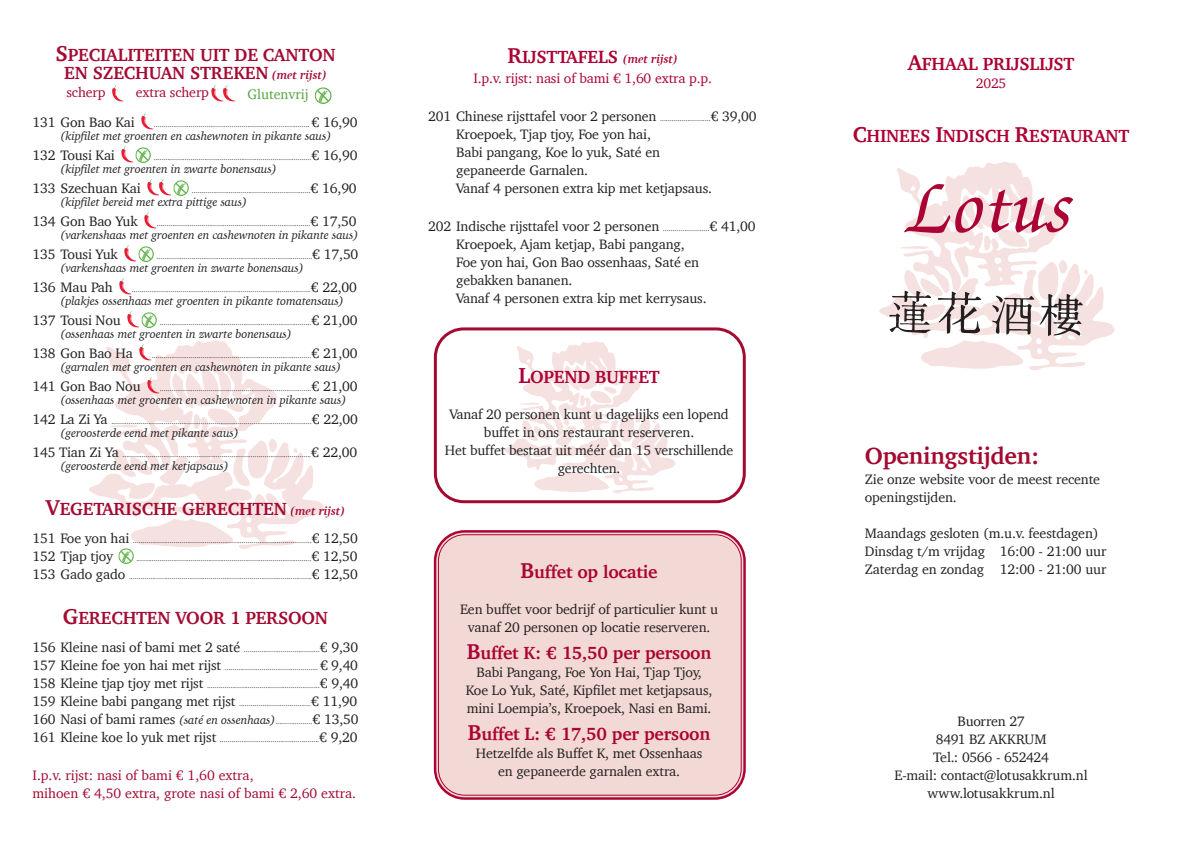
<style>
.page{position:relative;width:1191px;height:842px;background:#fff}
.page>*{position:absolute;margin:0;border:0;box-sizing:border-box;transform-origin:0 0}
.t1{font:700 24px "Charter";letter-spacing:-.01em;color:#a30a32}
.t2{font:700 18px "Charter";letter-spacing:-.01em;color:#ab0333}
.t3{font:700 18px/18px "Charter";letter-spacing:-.01em;color:#a30a32;text-align:center}
.t4{font:14px/18px "Charter";letter-spacing:-.01em;color:#231f20;text-align:center}
.t5{font:14px/18px "Charter";color:#a30a32}
.t6{font:14px "Charter";letter-spacing:-.01em;color:#ab0333}
.t7{font:14px "Charter";color:#52a53d}
.t8{font:italic 12px "Charter";letter-spacing:-.01em;color:#231f20}
.t9{font:7px "Charter";color:#231f20}
.s1{font-size:22px}
.s2{font-style:italic;font-size:12px}
.s3{font-size:14px}
.s4{font-size:7px}
</style>
<div class="page">
<svg style="left:89px;top:340px;width:235px;height:209px"></svg>
<img style="left:112px;top:85px;width:12px;height:17px">
<img style="left:211px;top:85px;width:24px;height:17px">
<img style="left:141px;top:113px;width:12px;height:17px">
<img style="left:121px;top:146px;width:12px;height:17px">
<img style="left:135px;top:147px;width:16px;height:16px">
<img style="left:147px;top:179px;width:24px;height:17px">
<img style="left:173px;top:180px;width:16px;height:16px">
<img style="left:144px;top:212px;width:12px;height:17px">
<img style="left:124px;top:245px;width:12px;height:17px">
<img style="left:138px;top:246px;width:16px;height:16px">
<img style="left:119px;top:278px;width:12px;height:17px">
<img style="left:127px;top:311px;width:12px;height:17px">
<img style="left:141px;top:312px;width:16px;height:16px">
<img style="left:137px;top:343px;width:14px;height:20px">
<img style="left:145px;top:376px;width:14px;height:20px">
<img style="left:117px;top:547px;width:18px;height:17px">
<svg style="left:879px;top:162px;width:235px;height:208px"></svg>
<svg style="left:504px;top:341px;width:171px;height:152px"></svg>
<div style="left:434px;top:327px;width:312px;height:176px;border:3px solid #a30a32;border-radius:28px"></div>
<div style="left:436px;top:533px;width:307px;height:264px;background:#f2d9d5;border-radius:28px"></div>
<div style="left:434px;top:530px;width:312px;height:270px;border:2px solid #ab0333;border-radius:30px"></div>
<div style="left:438px;top:534px;width:303px;height:261px;border:1px solid #ab0333;border-radius:26px"></div>
<img style="left:314px;top:87px;width:18px;height:17px">
<h2 class="t3" style="left:55px;top:46px;width:281px"><span class="s1">S</span>PECIALITEITEN UIT DE CANTON<br>EN SZECHUAN STREKEN <span class="s2">(met rijst)</span></h2>
<h3 class="t5" style="left:66px;top:83px;width:40px">scherp</h3>
<h3 class="t5" style="left:136px;top:83px;width:75px">extra scherp</h3>
<h3 class="t4" style="left:32px;top:113px;width:104px">131 Gon Bao Kai</h3>
<p class="t9" style="left:154px;top:119px;width:205px">................................................................................ <span class="s3">€ 16,90</span></p>
<h3 class="t8" style="left:60px;top:126px;width:272px">(kipfilet met groenten en cashewnoten in pikante saus)</h3>
<h3 class="t4" style="left:32px;top:146px;width:84px">132 Tousi Kai</h3>
<p class="t9" style="left:154px;top:152px;width:205px">.................................................................................<span class="s3">€ 16,90</span></p>
<h3 class="t8" style="left:60px;top:159px;width:218px">(kipfilet met groenten in zwarte bonensaus)</h3>
<h3 class="t4" style="left:32px;top:179px;width:110px">133 Szechuan Kai</h3>
<p class="t9" style="left:192px;top:185px;width:166px">.............................................................<span class="s3">€ 16,90</span></p>
<h3 class="t8" style="left:60px;top:192px;width:188px">(kipfilet bereid met extra pittige saus)</h3>
<h3 class="t4" style="left:32px;top:212px;width:107px">134 Gon Bao Yuk</h3>
<p class="t9" style="left:157px;top:218px;width:201px">...............................................................................<span class="s3">€ 17,50</span></p>
<h3 class="t8" style="left:60px;top:225px;width:299px">(varkenshaas met groenten en cashewnoten in pikante saus)</h3>
<h3 class="t4" style="left:32px;top:245px;width:87px">135 Tousi Yuk</h3>
<p class="t9" style="left:157px;top:251px;width:203px">................................................................................<span class="s3">€ 17,50</span></p>
<h3 class="t8" style="left:60px;top:258px;width:245px">(varkenshaas met groenten in zwarte bonensaus)</h3>
<h3 class="t4" style="left:32px;top:278px;width:82px">136 Mau Pah</h3>
<p class="t9" style="left:132px;top:284px;width:227px">............................................................................................<span class="s3">€ 22,00</span></p>
<h3 class="t8" style="left:60px;top:291px;width:285px">(plakjes ossenhaas met groenten in pikante tomatensaus)</h3>
<h3 class="t4" style="left:32px;top:311px;width:90px">137 Tousi Nou</h3>
<p class="t9" style="left:160px;top:317px;width:199px">..............................................................................<span class="s3">€ 21,00</span></p>
<h3 class="t8" style="left:60px;top:324px;width:233px">(ossenhaas met groenten in zwarte bonensaus)</h3>
<h3 class="t4" style="left:32px;top:344px;width:102px">138 Gon Bao Ha</h3>
<p class="t9" style="left:152px;top:350px;width:207px">..................................................................................<span class="s3">€ 21,00</span></p>
<h3 class="t8" style="left:60px;top:357px;width:282px">(garnalen met groenten en cashewnoten in pikante saus)</h3>
<h3 class="t4" style="left:32px;top:377px;width:110px">141 Gon Bao Nou</h3>
<p class="t9" style="left:160px;top:383px;width:199px">..............................................................................<span class="s3">€ 21,00</span></p>
<h3 class="t8" style="left:60px;top:390px;width:287px">(ossenhaas met groenten en cashewnoten in pikante saus)</h3>
<p class="t9" style="left:32px;top:416px;width:327px"><span class="s3">142 La Zi Ya</span> .......................................................................................................<span class="s3">€ 22,00</span></p>
<h3 class="t8" style="left:60px;top:423px;width:180px">(geroosterde eend met pikante saus)</h3>
<p class="t9" style="left:32px;top:449px;width:326px"><span class="s3">145 Tian Zi Ya</span> .................................................................................................<span class="s3">€ 22,00</span></p>
<h3 class="t8" style="left:60px;top:456px;width:170px">(geroosterde eend met ketjapsaus)</h3>
<h2 class="t3" style="left:46px;top:500px;width:301px"><span class="s1">V</span>EGETARISCHE GERECHTEN <span class="s2">(met rijst)</span></h2>
<p class="t9" style="left:32px;top:535px;width:327px"><span class="s3">151 Foe yon hai</span> ............................................................................................<span class="s3">€ 12,50</span></p>
<h3 class="t4" style="left:32px;top:547px;width:82px">152 Tjap tjoy</h3>
<p class="t9" style="left:136px;top:553px;width:223px">..........................................................................................<span class="s3">€ 12,50</span></p>
<p class="t9" style="left:32px;top:571px;width:327px"><span class="s3">153 Gado gado</span> ..............................................................................................<span class="s3">€ 12,50</span></p>
<h2 class="t3" style="left:63px;top:609px;width:266px"><span class="s1">G</span>ERECHTEN VOOR 1 PERSOON</h2>
<p class="t9" style="left:32px;top:644px;width:327px"><span class="s3">156 Kleine nasi of bami met 2 saté</span> .......................................<span class="s3">€ 9,30</span></p>
<p class="t9" style="left:32px;top:662px;width:327px"><span class="s3">157 Kleine foe yon hai met rijst</span> ................................................ <span class="s3">€ 9,40</span></p>
<p class="t9" style="left:32px;top:680px;width:327px"><span class="s3">158 Kleine tjap tjoy met rijst</span> ..........................................................<span class="s3">€ 9,40</span></p>
<p class="t9" style="left:32px;top:698px;width:326px"><span class="s3">159 Kleine babi pangang met rijst</span> .....................................<span class="s3">€ 11,90</span></p>
<h3 class="t4" style="left:32px;top:710px;width:327px">160 Nasi of bami rames <span class="s2">(saté en ossenhaas)</span><span class="s4">...................</span>€ 13,50</h3>
<p class="t9" style="left:32px;top:734px;width:327px"><span class="s3">161 Kleine koe lo yuk met rijst</span> ...................................................<span class="s3">€ 9,20</span></p>
<h3 class="t7" style="left:247px;top:82px;width:63px">Glutenvrij</h3>
<h3 class="t5" style="left:32px;top:766px;width:325px">I.p.v. rijst: nasi of bami € 1,60 extra,<br>mihoen € 4,50 extra, grote nasi of bami € 2,60 extra.</h3>
<h2 class="t2" style="left:507px;top:41px;width:172px"><span class="s1">R</span>IJSTTAFELS <span class="s2">(met rijst)</span></h2>
<h3 class="t6" style="left:473px;top:66px;width:240px">I.p.v. rijst: nasi of bami € 1,60 extra p.p.</h3>
<h3 class="t4" style="left:456px;top:107px;width:302px;text-align:left;text-indent:-28px">201 Chinese rijsttafel voor 2 personen <span class="s4">..........................</span>€ 39,00<br>Kroepoek, Tjap tjoy, Foe yon hai,<br>Babi pangang, Koe lo yuk, Saté en<br>gepaneerde Garnalen.<br>Vanaf 4 personen extra kip met ketjapsaus.</h3>
<h3 class="t4" style="left:456px;top:217px;width:301px;text-align:left;text-indent:-28px">202 Indische rijsttafel voor 2 personen <span class="s4">........................</span>€ 41,00<br>Kroepoek, Ajam ketjap, Babi pangang,<br>Foe yon hai, Gon Bao ossenhaas, Saté en gebakken bananen.<br>Vanaf 4 personen extra kip met kerrysaus.</h3>
<h2 class="t2" style="left:518px;top:361px;width:143px"><span class="s1">L</span>OPEND BUFFET</h2>
<h3 class="t4" style="left:445px;top:405px;width:290px">Vanaf 20 personen kunt u dagelijks een lopend buffet in ons restaurant reserveren.<br>Het buffet bestaat uit méér dan 15 verschillende gerechten.</h3>
<h2 class="t2" style="left:520px;top:556px;width:138px"><span class="s1">B</span>uffet op locatie</h2>
<h3 class="t4" style="left:460px;top:600px;width:260px">Een buffet voor bedrijf of particulier kunt u vanaf 20 personen op locatie reserveren.</h3>
<h2 class="t2" style="left:467px;top:637px;width:246px"><span class="s1">B</span>uffet K: € 15,50 per persoon</h2>
<h3 class="t4" style="left:466px;top:663px;width:248px">Babi Pangang, Foe Yon Hai, Tjap Tjoy,<br>Koe Lo Yuk, Saté, Kipfilet met ketjapsaus, mini Loempia’s, Kroepoek, Nasi en Bami.</h3>
<h2 class="t2" style="left:468px;top:718px;width:244px"><span class="s1">B</span>uffet L: € 17,50 per persoon</h2>
<h3 class="t4" style="left:476px;top:744px;width:228px">Hetzelfde als Buffet K, met Ossenhaas en gepaneerde garnalen extra.</h3>
<h2 class="t2" style="left:907px;top:48px;width:168px"><span class="s1">A</span>FHAAL PRIJSLIJST</h2>
<h3 class="t6" style="left:975px;top:71px;width:32px">2025</h3>
<h2 class="t2" style="left:852px;top:120px;width:278px"><span class="s1">C</span>HINEES <span class="s1">I</span>NDISCH <span class="s1">R</span>ESTAURANT</h2>
<h1 class="t1" style="left:865px;top:435px;width:176px">Openingstijden:</h1>
<h3 class="t4" style="left:865px;top:470px;width:237px;text-align:left">Zie onze website voor de meest recente openingstijden.</h3>
<h3 class="t4" style="left:865px;top:524px;width:243px;text-align:left">Maandags gesloten (m.u.v. feestdagen)<br>Dinsdag t/m vrijdag 16:00 - 21:00 uur<br>Zaterdag en zondag 12:00 - 21:00 uur</h3>
<h3 class="t4" style="left:894px;top:712px;width:195px">Buorren 27<br>8491 BZ AKKRUM<br>Tel.: 0566 - 652424<br>E-mail: contact@lotusakkrum.nl www.lotusakkrum.nl</h3>
</div>
